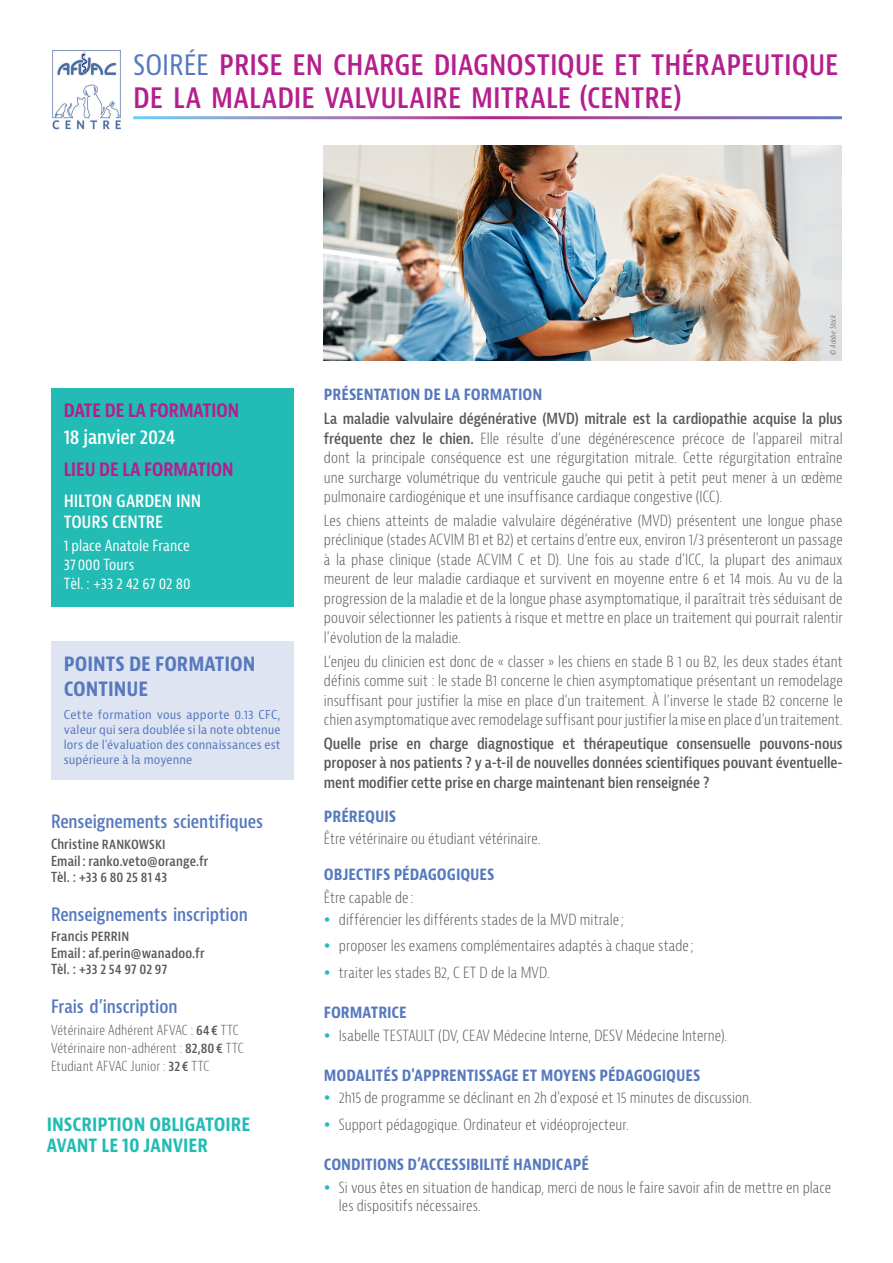
<style>
.page{position:relative;width:893px;height:1263px;background:#fff}
.page>*{position:absolute;margin:0;border:0;box-sizing:border-box;transform-origin:0 0}
.TITRE_2{font:600 condensed 30px/33px "Bernina Sans";color:#b41e8d}
.t1{font:700 condensed 21px/25.2px "Bernina Sans";color:#5679bd}
.t2{font:700 condensed 19.5px/21px "Bernina Sans";color:#22bcb5}
.Titre_2_encart_PM{font:600 condensed 19.5px "Bernina Sans";letter-spacing:-.01em;color:#fff}
.Titre_2_PM{font:600 condensed 18px "Bernina Sans";letter-spacing:-.005em;color:#5679bd}
.Titre_encarts_date_PM{font:700 condensed 18px "Bernina Sans";color:#b41e8d}
.Titre_2_encart_PM-2{font:600 condensed 18px/21px "Bernina Sans";letter-spacing:-.015em;color:#fff}
.INTER_TITRES_ACCREDITATION{font:700 condensed 16.5px "Bernina Sans";letter-spacing:-.005em;color:#5679bd}
.TC_ACCREDITATION{font:700 condensed 16.5px "Bernina Sans";letter-spacing:-.005em;color:#5679bd}
.TC_ACCREDITATION-2{font:300 condensed 15px/19.5px "Bernina Sans";letter-spacing:.005em;color:#57585a;text-align:justify}
.TC_ACCREDITATION-3{font:600 condensed 15px/19.5px "Bernina Sans";letter-spacing:-.005em;color:#57585a;text-align:justify}
.Titre_2_encart_PM-3{font:condensed 15px "Bernina Sans";color:#fff}
.TC_PM{font:600 condensed 13.5px/16.5px "Bernina Sans";letter-spacing:.01em;color:#57585a}
.TC_PM-2{font:300 condensed 13.5px "Bernina Sans";letter-spacing:.005em;color:#57585a}
.POINTS_FCV{font:condensed 12px/15px "Bernina Sans";letter-spacing:.01em;color:#5679bd;text-align:justify}
.t3{font:italic 300 condensed 7.5px "Bernina Sans";color:#57585a}
.s1{font-weight:400;color:#5679bd}
.s2{font-weight:600}
.s3{color:#22bcb5}
</style>
<div class="page">
<div style="left:51px;top:388px;width:242px;height:219px;background:#22bcb5"></div>
<div style="left:51px;top:641px;width:242px;height:139px;background:#dfe4f2"></div>
<img style="left:52px;top:50px;width:69px;height:80px">
<img style="left:324px;top:146px;width:517px;height:214px">
<p class="TITRE_2" style="left:133px;top:49px;width:707px"><span class="s1">SOIRÉE</span> PRISE EN CHARGE DIAGNOSTIQUE ET THÉRAPEUTIQUE<br>DE LA MALADIE VALVULAIRE MITRALE (CENTRE)</p>
<p class="Titre_encarts_date_PM" style="left:64px;top:399px;width:177px">DATE DE LA FORMATION</p>
<p class="Titre_2_encart_PM" style="left:64px;top:425px;width:113px">18 janvier 2024</p>
<p class="Titre_encarts_date_PM" style="left:64px;top:459px;width:171px">LIEU DE LA FORMATION</p>
<p class="Titre_2_encart_PM-2" style="left:64px;top:491px;width:139px">HILTON GARDEN INN<br>TOURS CENTRE</p>
<p class="Titre_2_encart_PM-3" style="left:64px;top:537px;width:128px">1 place Anatole France</p>
<p class="Titre_2_encart_PM-3" style="left:64px;top:556px;width:72px">37000 Tours</p>
<p class="Titre_2_encart_PM-3" style="left:64px;top:575px;width:128px">Tèl. : +33 2 42 67 02 80</p>
<p class="t1" style="left:64px;top:651px;width:193px">POINTS DE FORMATION<br>CONTINUE</p>
<p class="POINTS_FCV" style="left:64px;top:708px;width:218px">Cette formation vous apporte 0.13 CFC, valeur qui sera doublée si la note obtenue lors de l'évaluation des connaissances est supérieure à la moyenne</p>
<p class="Titre_2_PM" style="left:51px;top:811px;width:214px">Renseignements scientifiques</p>
<p class="TC_PM" style="left:51px;top:836px;width:159px">Christine RANKOWSKI<br>Email : ranko.veto@orange.fr</p>
<p class="TC_PM" style="left:51px;top:869px;width:118px">Tèl. : +33 6 80 25 81 43</p>
<p class="Titre_2_PM" style="left:51px;top:903px;width:198px">Renseignements inscription</p>
<p class="TC_PM" style="left:51px;top:929px;width:155px">Francis PERRIN<br>Email : af.perin@wanadoo.fr</p>
<p class="TC_PM" style="left:51px;top:962px;width:118px">Tèl. : +33 2 54 97 02 97</p>
<p class="Titre_2_PM" style="left:51px;top:995px;width:128px">Frais d’inscription</p>
<p class="TC_PM-2" style="left:51px;top:1022px;width:189px">Vétérinaire Adhérent AFVAC : <span class="s2">64€</span> TTC</p>
<p class="TC_PM-2" style="left:51px;top:1040px;width:194px">Vétérinaire non-adhérent : <span class="s2">82,80€</span> TTC</p>
<p class="TC_PM-2" style="left:51px;top:1058px;width:160px">Etudiant AFVAC Junior : <span class="s2">32€</span> TTC</p>
<p class="t2" style="left:47px;top:1114px;width:205px">INSCRIPTION OBLIGATOIRE<br>AVANT LE 10 JANVIER</p>
<p class="t3" style="left:829px;top:355px;width:42px;rotate:-90deg">© Adobe Stock</p>
<p class="INTER_TITRES_ACCREDITATION" style="left:324px;top:384px;width:220px">PRÉSENTATION DE LA FORMATION</p>
<p class="TC_ACCREDITATION-2" style="left:324px;top:409px;width:520px"><span class="s2">La maladie valvulaire dégénérative (MVD) mitrale est la cardiopathie acquise la plus fréquente chez le chien.</span> Elle résulte d’une dégénérescence précoce de l’appareil mitral dont la principale conséquence est une régurgitation mitrale. Cette régurgitation entraîne une surcharge volumétrique du ventricule gauche qui petit à petit peut mener à un œdème pulmonaire cardiogénique et une insuffisance cardiaque congestive (ICC).</p>
<p class="TC_ACCREDITATION-2" style="left:324px;top:511px;width:520px">Les chiens atteints de maladie valvulaire dégénérative (MVD) présentent une longue phase préclinique (stades ACVIM B1 et B2) et certains d’entre eux, environ 1/3 présenteront un passage à la phase clinique (stade ACVIM C et D). Une fois au stade d’ICC, la plupart des animaux meurent de leur maladie cardiaque et survivent en moyenne entre 6 et 14 mois. Au vu de la progression de la maladie et de la longue phase asymptomatique, il paraîtrait très séduisant de pouvoir sélectionner les patients à risque et mettre en place un traitement qui pourrait ralentir l’évolution de la maladie.</p>
<p class="TC_ACCREDITATION-2" style="left:324px;top:652px;width:520px">L’enjeu du clinicien est donc de « classer » les chiens en stade B 1 ou B2, les deux stades étant définis comme suit : le stade B1 concerne le chien asymptomatique présentant un remodelage insuffisant pour justifier la mise en place d’un traitement. À l’inverse le stade B2 concerne le chien asymptomatique avec remodelage suffisant pour justifier la mise en place d’un traitement.</p>
<p class="TC_ACCREDITATION-3" style="left:324px;top:734px;width:520px">Quelle prise en charge diagnostique et thérapeutique consensuelle pouvons-nous proposer à nos patients ? y a-t-il de nouvelles données scientifiques pouvant éventuelle&shy;ment modifier cette prise en charge maintenant bien renseignée ?</p>
<p class="TC_ACCREDITATION" style="left:324px;top:806px;width:74px">PRÉREQUIS</p>
<p class="TC_ACCREDITATION-2" style="left:324px;top:829px;width:218px">Être vétérinaire ou étudiant vétérinaire.</p>
<p class="INTER_TITRES_ACCREDITATION" style="left:324px;top:864px;width:172px">OBJECTIFS PÉDAGOGIQUES</p>
<p class="TC_ACCREDITATION-2" style="left:324px;top:888px;width:91px">Être capable de :</p>
<p class="TC_ACCREDITATION-2" style="left:324px;top:910px;width:301px"><span class="s3">•</span> différencier les différents stades de la MVD mitrale ;</p>
<p class="TC_ACCREDITATION-2" style="left:324px;top:936px;width:371px"><span class="s3">•</span> proposer les examens complémentaires adaptés à chaque stade ;</p>
<p class="TC_ACCREDITATION-2" style="left:324px;top:963px;width:227px"><span class="s3">•</span> traiter les stades B2, C ET D de la MVD.</p>
<p class="INTER_TITRES_ACCREDITATION" style="left:324px;top:1002px;width:84px">FORMATRICE</p>
<p class="TC_ACCREDITATION-2" style="left:324px;top:1026px;width:405px"><span class="s3">•</span> Isabelle TESTAULT (DV, CEAV Médecine Interne, DESV Médecine Interne).</p>
<p class="INTER_TITRES_ACCREDITATION" style="left:324px;top:1065px;width:378px">MODALITÉS D'APPRENTISSAGE ET MOYENS PÉDAGOGIQUES</p>
<p class="TC_ACCREDITATION-2" style="left:324px;top:1089px;width:429px"><span class="s3">•</span> 2h15 de programme se déclinant en 2h d'exposé et 15 minutes de discussion.</p>
<p class="TC_ACCREDITATION-2" style="left:324px;top:1115px;width:306px"><span class="s3">•</span> Support pédagogique. Ordinateur et vidéoprojecteur.</p>
<p class="INTER_TITRES_ACCREDITATION" style="left:324px;top:1154px;width:267px">CONDITIONS D’ACCESSIBILITÉ HANDICAPÉ</p>
<p class="TC_ACCREDITATION-2" style="left:339px;top:1179px;width:494px;line-height:18px;text-indent:-15px"><span class="s3">•</span> Si vous êtes en situation de handicap, merci de nous le faire savoir afin de mettre en place les dispositifs nécessaires.</p>
</div>
